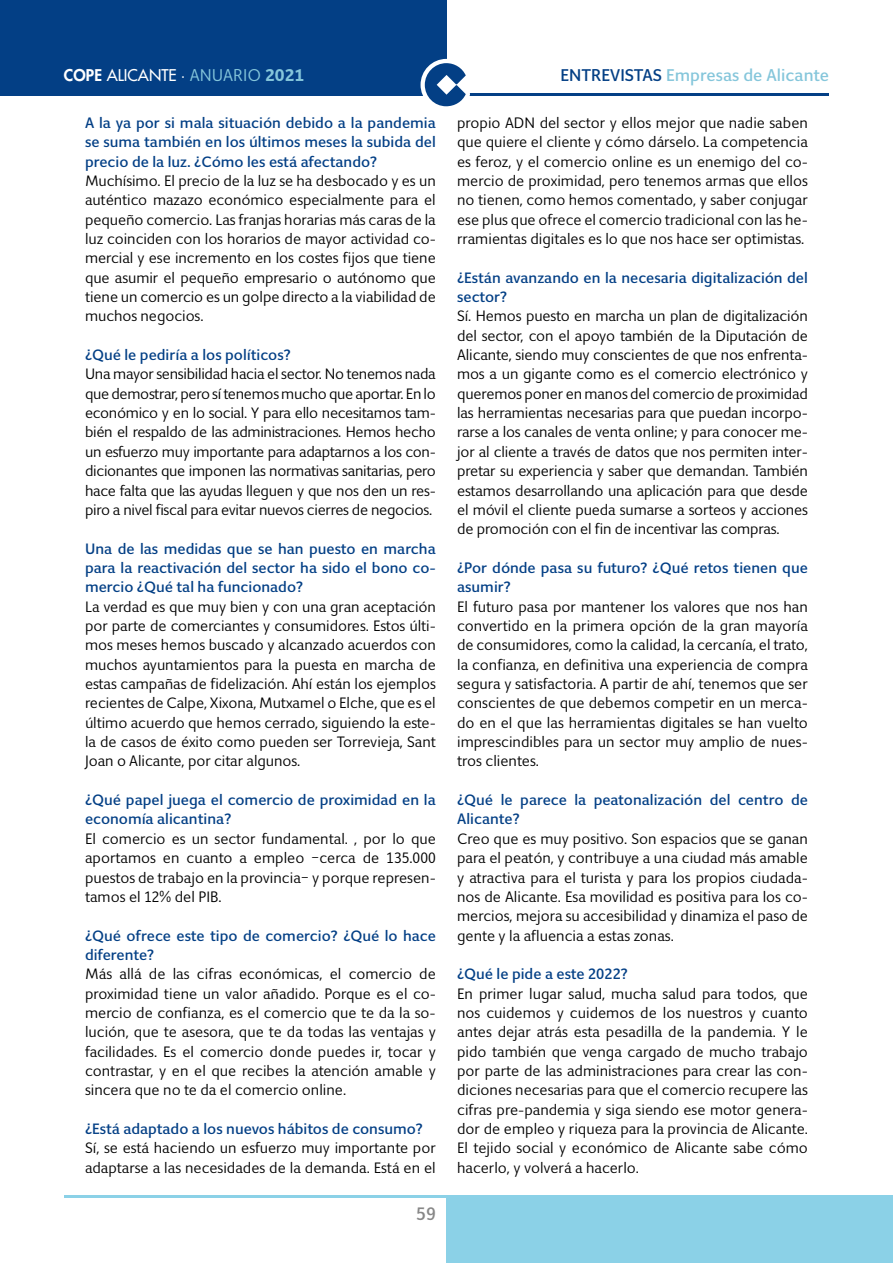
<style>
.page{position:relative;width:893px;height:1263px;background:#fff}
.page>*{position:absolute;margin:0;border:0;box-sizing:border-box;transform-origin:0 0}
.t1{font:500 18px "Giacomo";color:#878787}
.t2{font:500 16.95px "Giacomo";color:#85c6db}
.t3{font:500 15.75px "Futura Std";color:#fff}
.t4{font:15px/19.4px "Giacomo";color:#000;text-align:justify}
.t5{font:500 15px/19.4px "Giacomo";color:#033f85}
.s1{font-weight:800}
.s2{font-family:"Giacomo";font-weight:400;font-size:16.95px}
.s3{font-family:"Giacomo";font-weight:400;font-size:16.95px;color:#85c6db}
.s4{font-family:"Giacomo";font-weight:700;font-size:16.95px;color:#85c6db}
.s5{color:#033f85}
</style>
<div class="page">
<div style="left:0;top:0;width:446px;height:96px;background:#033f85"></div>
<hr style="left:64px;top:1195px;width:382px;height:2px;background:#8bd1e7">
<hr style="left:446px;top:93px;width:383px;height:3px;background:#033f85">
<div style="left:446px;top:1195px;width:447px;height:68px;background:#8bd1e7"></div>
<svg style="left:420px;top:57px;width:50px;height:50px"></svg>
<p class="t3" style="left:64px;top:65px;width:242px"><span class="s1">COPE</span> ALICANTE <span class="s2">·</span> <span class="s3">ANUARIO</span> <span class="s4">2021</span></p>
<p class="t5" style="left:85px;top:113px;width:352px;text-align:justify">A la ya por si mala situación debido a la pandemia se suma también en los últimos meses la subida del precio de la luz. ¿Cómo les está afectando?</p>
<p class="t4" style="left:85px;top:171px;width:352px">Muchísimo. El precio de la luz se ha desbocado y es un auténtico mazazo económico especialmente para el pequeño comercio. Las franjas horarias más caras de la luz coinciden con los horarios de mayor actividad co&shy;mercial y ese incremento en los costes fijos que tiene que asumir el pequeño empresario o autónomo que tiene un comercio es un golpe directo a la viabilidad de muchos negocios.</p>
<p class="t5" style="left:85px;top:345px;width:207px">¿Qué le pediría a los políticos?</p>
<p class="t4" style="left:85px;top:365px;width:352px">Una mayor sensibilidad hacia el sector. No tenemos nada que demostrar, pero sí tenemos mucho que aportar. En lo económico y en lo social. Y para ello necesitamos tam&shy;bién el respaldo de las administraciones. Hemos hecho un esfuerzo muy importante para adaptarnos a los con&shy;dicionantes que imponen las normativas sanitarias, pero hace falta que las ayudas lleguen y que nos den un res&shy;piro a nivel fiscal para evitar nuevos cierres de negocios.</p>
<p class="t5" style="left:85px;top:539px;width:352px;text-align:justify">Una de las medidas que se han puesto en marcha para la reactivación del sector ha sido el bono co&shy;mercio ¿Qué tal ha funcionado?</p>
<p class="t4" style="left:85px;top:597px;width:352px">La verdad es que muy bien y con una gran aceptación por parte de comerciantes y consumidores. Estos últi&shy;mos meses hemos buscado y alcanzado acuerdos con muchos ayuntamientos para la puesta en marcha de estas campañas de fidelización. Ahí están los ejemplos recientes de Calpe, Xixona, Mutxamel o Elche, que es el último acuerdo que hemos cerrado, siguiendo la este&shy;la de casos de éxito como pueden ser Torrevieja, Sant Joan o Alicante, por citar algunos.</p>
<p class="t5" style="left:85px;top:790px;width:352px">¿Qué papel juega el comercio de proximidad en la economía alicantina?</p>
<p class="t4" style="left:85px;top:829px;width:352px">El comercio es un sector fundamental. , por lo que aportamos en cuanto a empleo –cerca de 135.000 puestos de trabajo en la provincia– y porque represen&shy;tamos el 12% del PIB.</p>
<p class="t5" style="left:85px;top:926px;width:352px">¿Qué ofrece este tipo de comercio? ¿Qué lo hace diferente?</p>
<p class="t4" style="left:85px;top:965px;width:352px">Más allá de las cifras económicas, el comercio de proximidad tiene un valor añadido. Porque es el co&shy;mercio de confianza, es el comercio que te da la so&shy;lución, que te asesora, que te da todas las ventajas y facilidades. Es el comercio donde puedes ir, tocar y contrastar, y en el que recibes la atención amable y sincera que no te da el comercio online.</p>
<p class="t5" style="left:85px;top:1119px;width:339px">¿Está adaptado a los nuevos hábitos de consumo?</p>
<p class="t4" style="left:85px;top:1139px;width:352px">Sí, se está haciendo un esfuerzo muy importante por adaptarse a las necesidades de la demanda. Está en el</p>
<p class="t1" style="left:416px;top:1203px;width:21px">59</p>
<p class="t2" style="left:560px;top:65px;width:270px"><span class="s5">ENTREVISTAS</span> Empresas de Alicante</p>
<p class="t4" style="left:457px;top:113px;width:352px">propio ADN del sector y ellos mejor que nadie saben que quiere el cliente y cómo dárselo. La competencia es feroz, y el comercio online es un enemigo del co&shy;mercio de proximidad, pero tenemos armas que ellos no tienen, como hemos comentado, y saber conjugar ese plus que ofrece el comercio tradicional con las he&shy;rramientas digitales es lo que nos hace ser optimistas.</p>
<p class="t5" style="left:457px;top:268px;width:352px">¿Están avanzando en la necesaria digitalización del sector?</p>
<p class="t4" style="left:457px;top:307px;width:352px">Sí. Hemos puesto en marcha un plan de digitalización del sector, con el apoyo también de la Diputación de Alicante, siendo muy conscientes de que nos enfrenta&shy;mos a un gigante como es el comercio electrónico y queremos poner en manos del comercio de proximidad las herramientas necesarias para que puedan incorpo&shy;rarse a los canales de venta online; y para conocer me&shy;jor al cliente a través de datos que nos permiten inter&shy;pretar su experiencia y saber que demandan. También estamos desarrollando una aplicación para que desde el móvil el cliente pueda sumarse a sorteos y acciones de promoción con el fin de incentivar las compras.</p>
<p class="t5" style="left:457px;top:558px;width:352px">¿Por dónde pasa su futuro? ¿Qué retos tienen que asumir?</p>
<p class="t4" style="left:457px;top:597px;width:352px">El futuro pasa por mantener los valores que nos han convertido en la primera opción de la gran mayoría de consumidores, como la calidad, la cercanía, el trato, la confianza, en definitiva una experiencia de compra segura y satisfactoria. A partir de ahí, tenemos que ser conscientes de que debemos competir en un merca&shy;do en el que las herramientas digitales se han vuelto imprescindibles para un sector muy amplio de nues&shy;tros clientes.</p>
<p class="t5" style="left:457px;top:790px;width:352px">¿Qué le parece la peatonalización del centro de<br>Alicante?</p>
<p class="t4" style="left:457px;top:829px;width:352px">Creo que es muy positivo. Son espacios que se ganan para el peatón, y contribuye a una ciudad más amable y atractiva para el turista y para los propios ciudada&shy;nos de Alicante. Esa movilidad es positiva para los co&shy;mercios, mejora su accesibilidad y dinamiza el paso de gente y la afluencia a estas zonas.</p>
<p class="t5" style="left:457px;top:965px;width:172px">¿Qué le pide a este 2022?</p>
<p class="t4" style="left:457px;top:984px;width:352px">En primer lugar salud, mucha salud para todos, que nos cuidemos y cuidemos de los nuestros y cuanto antes dejar atrás esta pesadilla de la pandemia. Y le pido también que venga cargado de mucho trabajo por parte de las administraciones para crear las con&shy;diciones necesarias para que el comercio recupere las cifras pre-pandemia y siga siendo ese motor genera&shy;dor de empleo y riqueza para la provincia de Alicante.<br>El tejido social y económico de Alicante sabe cómo hacerlo, y volverá a hacerlo.</p>
</div>
